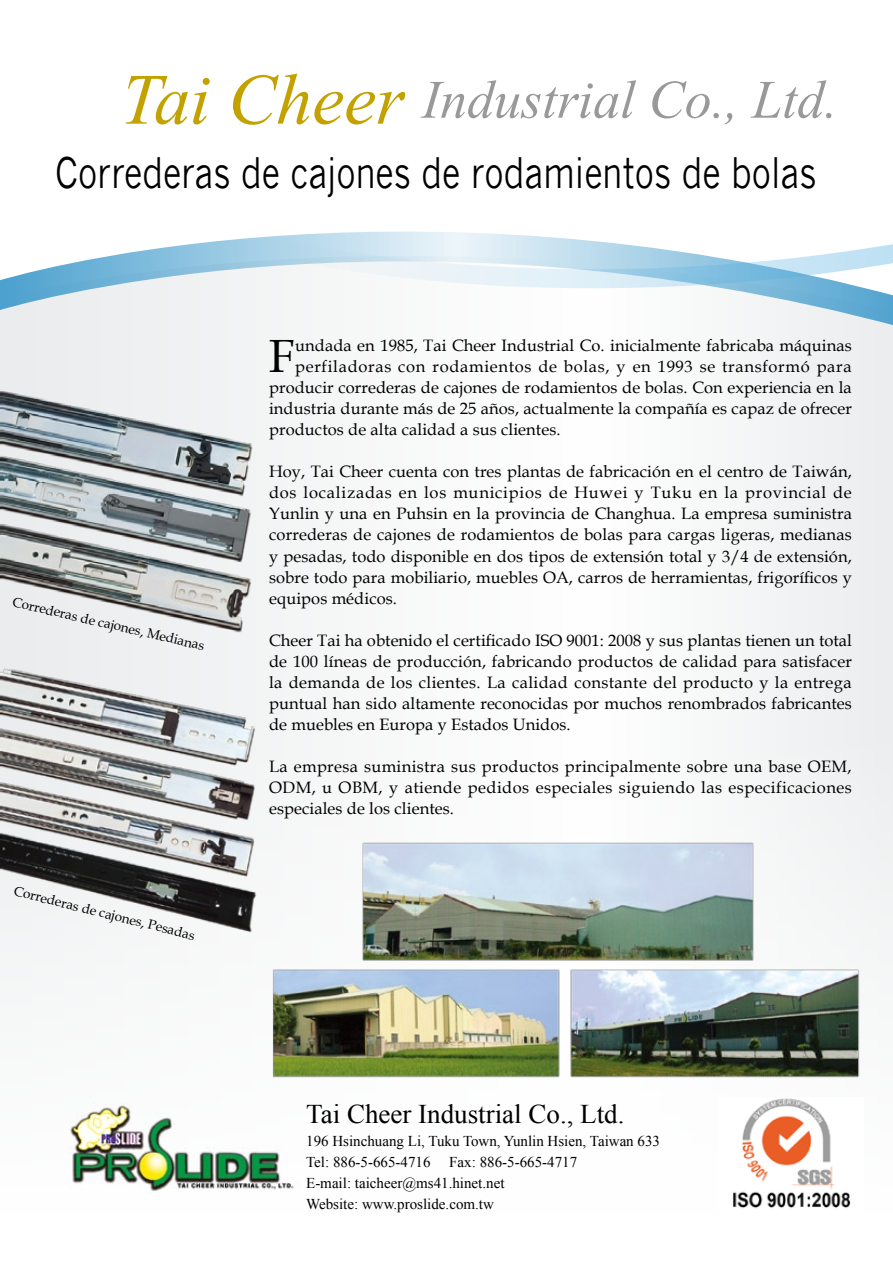
<style>
.page{position:relative;width:893px;height:1263px;background:#fff}
.page>*{position:absolute;margin:0;border:0;box-sizing:border-box;transform-origin:0 0}
.t1{font:italic 54px "Times New Roman";color:#999}
.t2{font:46.65px "Book Antiqua";color:#000}
.t3{font:42px "News Gothic";color:#000;scale:.8 1}
.t4{font:27px "Times New Roman";color:#000}
.t5{font:16.5px/21px "Book Antiqua";letter-spacing:.005em;color:#000;text-align:justify}
.t6{font:16.5px "Book Antiqua";letter-spacing:.04em;color:#000}
.t7{font:15px/21px "Times New Roman";color:#000}
.t8{font:13.5px "Book Antiqua";color:#000}
.s1{font-size:72px;color:#c3a200}
</style>
<div class="page">
<svg style="left:0;top:328px;width:893px;height:385px"></svg>
<svg style="left:0;top:236px;width:893px;height:92px;fill:#f3f4f4"></svg>
<svg style="left:276px;top:231px;width:617px;height:59px"></svg>
<img style="left:0;top:649px;width:272px;height:307px">
<img style="left:0;top:388px;width:271px;height:256px">
<img style="left:259px;top:839px;width:611px;height:239px">
<img style="left:70px;top:1103px;width:224px;height:88px">
<img style="left:733px;top:1098px;width:118px;height:110px">
<h1 class="t1" style="left:121px;top:62px;width:718px"><span class="s1">Tai Cheer</span> Industrial Co., Ltd.</h1>
<h3 class="t3" style="left:55px;top:147px;width:953px">Correderas de cajones de rodamientos de bolas</h3>
<p class="t8" style="left:15px;top:592px;width:198px;rotate:13deg">Correderas de cajones, Medianas</p>
<p class="t8" style="left:17px;top:881px;width:187px;rotate:14deg">Correderas de cajones, Pesadas</p>
<h2 class="t2" style="left:269px;top:324px;width:27px">F</h2>
<p class="t5" style="left:295px;top:335px;width:558px">undada en 1985, Tai Cheer Industrial Co. inicialmente fabricaba máquinas</p>
<p class="t6" style="left:295px;top:355px;width:558px">perfiladoras con rodamientos de bolas, y en 1993 se transformó para</p>
<p class="t5" style="left:269px;top:377px;width:584px">producir correderas de cajones de rodamientos de bolas. Con experiencia en la</p>
<p class="t5" style="left:269px;top:398px;width:584px">industria durante más de 25 años, actualmente la compañía es capaz de ofrecer</p>
<p class="t5" style="left:269px;top:419px;width:293px">productos de alta calidad a sus clientes.</p>
<p class="t5" style="left:269px;top:461px;width:584px">Hoy, Tai Cheer cuenta con tres plantas de fabricación en el centro de Taiwán, dos localizadas en los municipios de Huwei y Tuku en la provincial de Yunlin y una en Puhsin en la provincia de Changhua. La empresa suministra correderas de cajones de rodamientos de bolas para cargas ligeras, medianas y pesadas, todo disponible en dos tipos de extensión total y 3/4 de extensión, sobre todo para mobiliario, muebles OA, carros de herramientas, frigoríficos y equipos médicos.</p>
<p class="t5" style="left:269px;top:629px;width:584px">Cheer Tai ha obtenido el certificado ISO 9001: 2008 y sus plantas tienen un total de 100 líneas de producción, fabricando productos de calidad para satisfacer la demanda de los clientes. La calidad constante del producto y la entrega puntual han sido altamente reconocidas por muchos renombrados fabricantes de muebles en Europa y Estados Unidos.</p>
<p class="t5" style="left:269px;top:755px;width:584px">La empresa suministra sus productos principalmente sobre una base OEM, ODM, u OBM, y atiende pedidos especiales siguiendo las especificaciones especiales de los clientes.</p>
<h3 class="t4" style="left:306px;top:1096px;width:320px">Tai Cheer Industrial Co., Ltd.</h3>
<p class="t7" style="left:306px;top:1130px;width:355px">196 Hsinchuang Li, Tuku Town, Yunlin Hsien, Taiwan 633<br>Tel: 886-5-665-4716</p>
<p class="t7" style="left:306px;top:1151px;width:273px;text-indent:143px">Fax: 886-5-665-4717<br>E-mail: taicheer@ms41.hinet.net<br>Website: www.proslide.com.tw</p>
</div>
